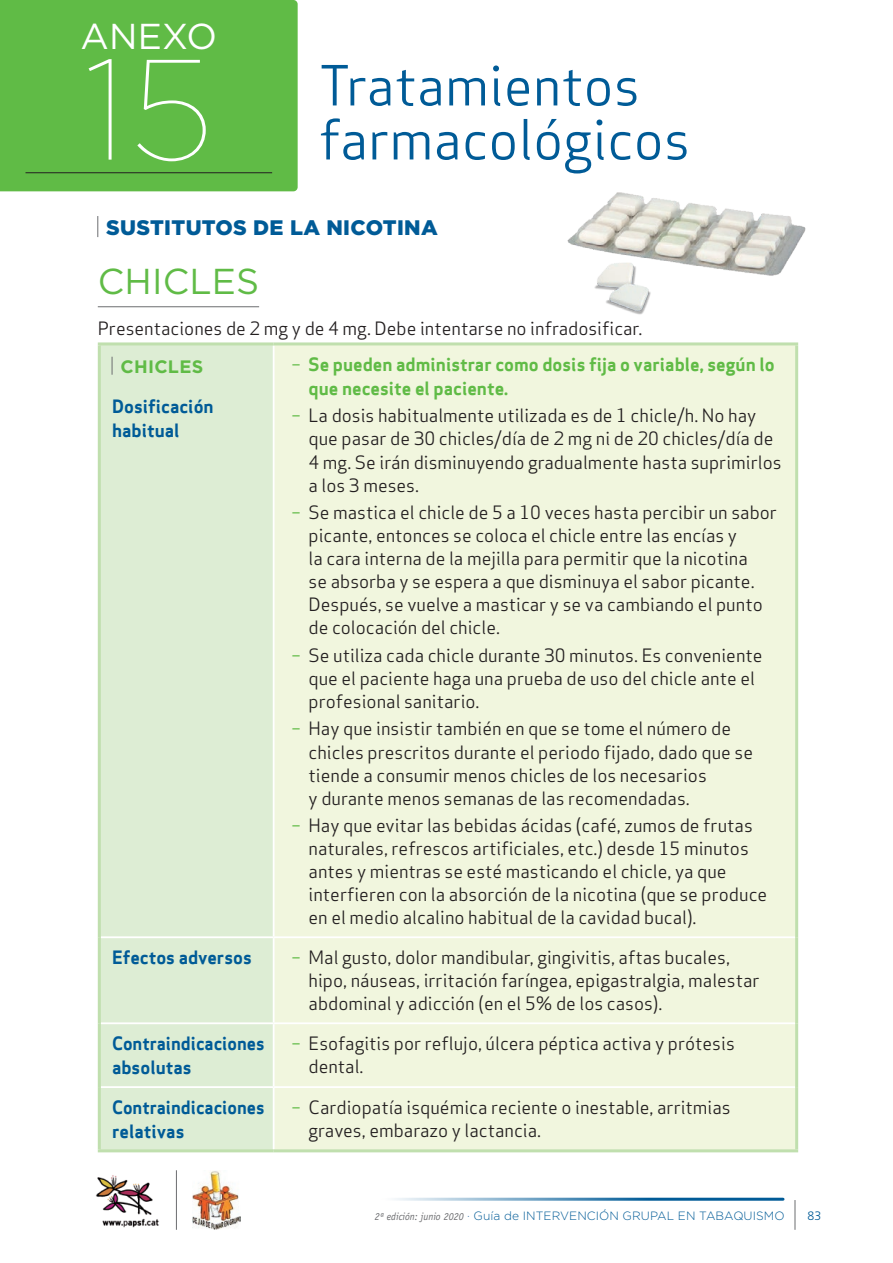
<style>
.page{position:relative;width:893px;height:1263px;background:#fff}
.page>*{position:absolute;margin:0;border:0;box-sizing:border-box;transform-origin:0 0}
.t1{font:100 142.5px "Gotham";color:#fff}
.t2{font:54px/54px "Apex Sans Book T";color:#005b97}
.t3{font:36px "Gotham";letter-spacing:.005em;color:#60bb46}
.t4{font:36px "Gotham";letter-spacing:.005em;color:#fff}
.t5{font:900 21px "Gotham";letter-spacing:.015em;color:#005b97}
.t6{font:18px/23.1px "Apex Sans Book T";color:#231f20}
.t7{font:18px/24px "Apex Sans Bold T";color:#005b97}
.t8{font:18px/24px "Apex Sans Bold T";color:#60bb46}
.t9{font:700 18px "Gotham";letter-spacing:.015em;color:#60bb46}
.t10{font:300 12.3px "Frutiger";color:#005b97}
.t11{font:300 12px "Gotham";letter-spacing:.005em;color:#005b97}
.s1{font-family:"Apex Sans Book T"}
.s2{color:#60bb46}
.s3{font-family:"Officina Sans Std";font-weight:400;font-style:italic;font-size:10.5px;color:#6c6d70}
.s4{color:#3775aa}
</style>
<div class="page">
<hr style="left:795px;top:1200px;width:1px;height:30px;background:#6c6d70">
<hr style="left:382px;top:1198px;width:401px;height:3px;background:#005b97">
<img style="left:96px;top:1175px;width:63px;height:53px">
<hr style="left:176px;top:1170px;width:1px;height:60px;background:#6c6d70">
<img style="left:192px;top:1171px;width:48px;height:58px">
<div style="left:0;top:0;width:298px;height:191px;background:#60bb46"></div>
<hr style="left:26px;top:172px;width:246px;height:1px;background:#231f20">
<svg style="left:97px;top:216px;width:1px;height:21px"></svg>
<hr style="left:98px;top:306px;width:161px;height:1px;background:#6c6d70">
<div style="left:101px;top:345px;width:172px;height:804px;background:#ddedd4"></div>
<div style="left:275px;top:345px;width:520px;height:804px;background:#f1f6de"></div>
<hr style="left:101px;top:936px;width:173px;height:2px;background:#fff">
<hr style="left:274px;top:936px;width:521px;height:2px;background:#fff">
<hr style="left:101px;top:1022px;width:173px;height:2px;background:#fff">
<hr style="left:274px;top:1022px;width:521px;height:2px;background:#fff">
<hr style="left:101px;top:1086px;width:173px;height:2px;background:#fff">
<hr style="left:274px;top:1086px;width:521px;height:2px;background:#fff">
<hr style="left:98px;top:342px;width:176px;height:3px;background:#c0dfae">
<hr style="left:98px;top:345px;width:3px;height:592px;background:#c0dfae">
<hr style="left:274px;top:342px;width:524px;height:3px;background:#c0dfae">
<hr style="left:795px;top:345px;width:3px;height:592px;background:#c0dfae">
<hr style="left:98px;top:937px;width:3px;height:86px;background:#c0dfae">
<hr style="left:795px;top:937px;width:3px;height:86px;background:#c0dfae">
<hr style="left:98px;top:1023px;width:3px;height:64px;background:#c0dfae">
<hr style="left:795px;top:1023px;width:3px;height:64px;background:#c0dfae">
<hr style="left:98px;top:1087px;width:3px;height:62px;background:#c0dfae">
<hr style="left:795px;top:1087px;width:3px;height:62px;background:#c0dfae">
<hr style="left:98px;top:1149px;width:176px;height:3px;background:#c0dfae">
<hr style="left:274px;top:1149px;width:524px;height:3px;background:#c0dfae">
<svg style="left:112px;top:357px;width:1px;height:18px"></svg>
<img style="left:567px;top:192px;width:239px;height:123px">
<h3 class="t4" style="left:81px;top:16px;width:138px">ANEXO</h3>
<h1 class="t1" style="left:84px;top:33px;width:131px">15</h1>
<h2 class="t2" style="left:319px;top:58px;width:373px">Tratamientos farmacológicos</h2>
<p class="t5" style="left:106px;top:215px;width:333px">SUSTITUTOS DE LA NICOTINA</p>
<h3 class="t3" style="left:98px;top:261px;width:163px">CHICLES</h3>
<p class="t6" style="left:98px;top:316px;width:546px">Presentaciones de 2 mg y de 4 mg. Debe intentarse no infradosificar.</p>
<p class="t9" style="left:121px;top:356px;width:84px">CHICLES</p>
<p class="t7" style="left:112px;top:394px;width:103px">Dosificación habitual</p>
<p class="t8" style="left:309px;top:352px;width:468px;text-indent:-17px"><span class="s1">−</span> Se pueden administrar como dosis fija o variable, según lo que necesite el paciente.</p>
<p class="t6" style="left:309px;top:404px;width:474px;text-indent:-17px"><span class="s2">−</span> La dosis habitualmente utilizada es de 1 chicle/h. No hay que pasar de 30 chicles/día de 2 mg ni de 20 chicles/día de 4 mg. Se irán disminuyendo gradualmente hasta suprimirlos a los 3 meses.</p>
<p class="t6" style="left:309px;top:501px;width:470px;text-indent:-17px"><span class="s2">−</span> Se mastica el chicle de 5 a 10 veces hasta percibir un sabor picante, entonces se coloca el chicle entre las encías y<br>la cara interna de la mejilla para permitir que la nicotina<br>se absorba y se espera a que disminuya el sabor picante.<br>Después, se vuelve a masticar y se va cambiando el punto de colocación del chicle.</p>
<p class="t6" style="left:309px;top:643px;width:455px;text-indent:-17px"><span class="s2">−</span> Se utiliza cada chicle durante 30 minutos. Es conveniente que el paciente haga una prueba de uso del chicle ante el profesional sanitario.</p>
<p class="t6" style="left:309px;top:717px;width:446px;text-indent:-17px"><span class="s2">−</span> Hay que insistir también en que se tome el número de chicles prescritos durante el periodo fijado, dado que se tiende a consumir menos chicles de los necesarios<br>y durante menos semanas de las recomendadas.</p>
<p class="t6" style="left:309px;top:814px;width:460px;text-indent:-17px"><span class="s2">−</span> Hay que evitar las bebidas ácidas (café, zumos de frutas naturales, refrescos artificiales, etc.) desde 15 minutos antes y mientras se esté masticando el chicle, ya que interfieren con la absorción de la nicotina (que se produce en el medio alcalino habitual de la cavidad bucal).</p>
<p class="t7" style="left:112px;top:945px;width:141px">Efectos adversos</p>
<p class="t6" style="left:309px;top:946px;width:453px;text-indent:-17px"><span class="s2">−</span> Mal gusto, dolor mandibular, gingivitis, aftas bucales, hipo, náuseas, irritación faríngea, epigastralgia, malestar abdominal y adicción (en el 5% de los casos).</p>
<p class="t7" style="left:112px;top:1031px;width:154px">Contraindicaciones absolutas</p>
<p class="t6" style="left:309px;top:1032px;width:428px;text-indent:-17px"><span class="s2">−</span> Esofagitis por reflujo, úlcera péptica activa y prótesis dental.</p>
<p class="t7" style="left:112px;top:1095px;width:154px">Contraindicaciones relativas</p>
<p class="t6" style="left:309px;top:1096px;width:424px;text-indent:-17px"><span class="s2">−</span> Cardiopatía isquémica reciente o inestable, arritmias graves, embarazo y lactancia.</p>
<p class="t11" style="left:375px;top:1209px;width:411px"><span class="s3">2ª edición: junio 2020</span> <span class="s4">·</span> Guía de INTERVENCIÓN GRUPAL EN TABAQUISMO</p>
<p class="t10" style="left:807px;top:1208px;width:15px">83</p>
</div>
